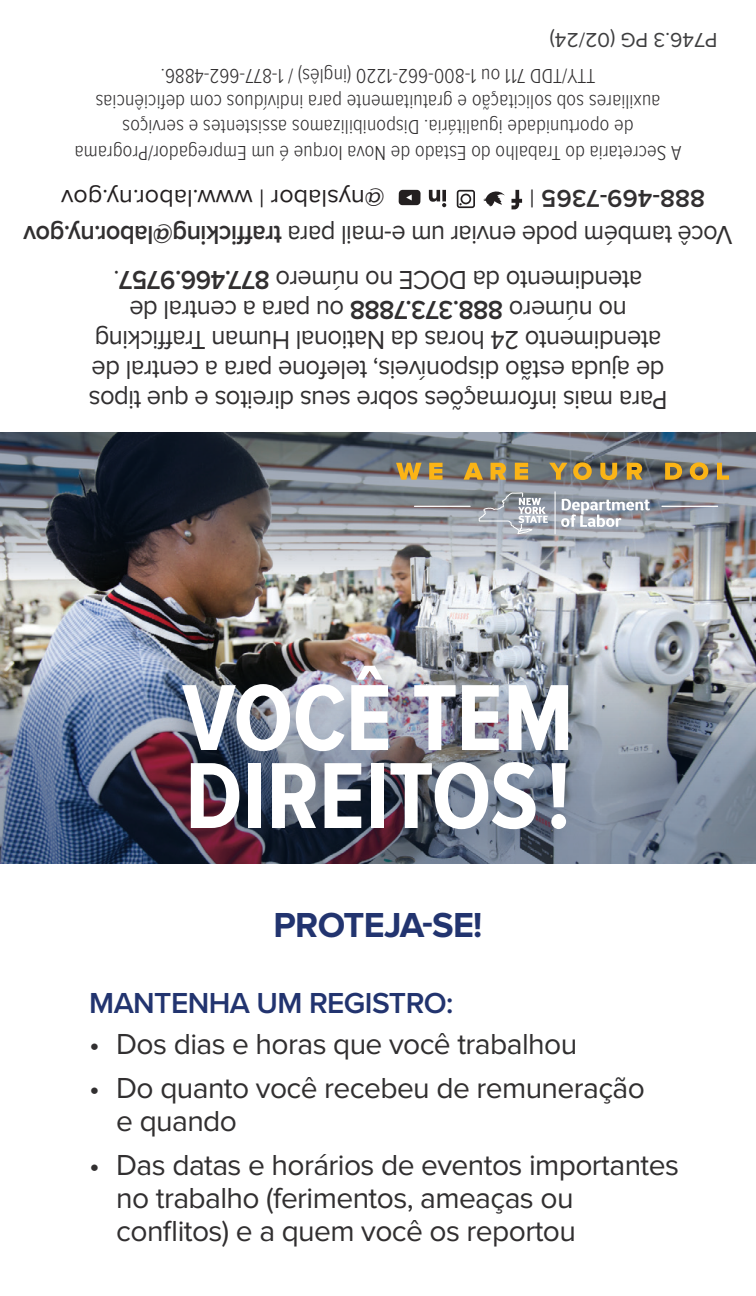
<style>
.page{position:relative;width:756px;height:1296px;background:#fff}
.page>*{position:absolute;margin:0;border:0;box-sizing:border-box;transform-origin:0 0}
.t1{font:700 97.2px/78px "Proxima Nova Cond";letter-spacing:-.005em;color:#fff}
.t2{font:700 36px "Proxima Nova";letter-spacing:-.02em;color:#22346f}
.t3{font:30px/33px "Proxima Nova";letter-spacing:-.02em;color:#312f30}
.t4{font:600 30px "Proxima Nova";letter-spacing:-.02em;color:#22346f}
.t5{font:27px/30px "Proxima Nova";letter-spacing:-.02em;color:#312f30;text-align:center;scale:.95 1}
.t6{font:27px "Proxima Nova";letter-spacing:-.02em;color:#312f30;scale:.94 1}
.t7{font:25.2px "Proxima Nova";color:#231f20}
.t8{font:600 25.2px "Proxima Nova";color:#312f30}
.t9{font:300 21px/25.5px "Proxima Nova Cond";color:#312f30;text-align:center}
.t10{font:21px "Proxima Nova";color:#3e3e3f}
.s1{font-weight:400}
.s2{font-weight:600}
</style>
<div class="page">
<img style="left:0;top:587px;width:756px;height:75px">
<img style="left:0;top:432px;width:756px;height:155px">
<img style="left:0;top:662px;width:756px;height:202px">
<div style="left:163px;top:662px;width:414px;height:193px;background:#071e42;opacity:.16"></div>
<svg style="left:661px;top:506px;width:57px;height:1px"></svg>
<svg style="left:414px;top:506px;width:57px;height:1px"></svg>
<svg style="left:396px;top:463px;width:26px;height:17px"></svg>
<svg style="left:429px;top:463px;width:14px;height:17px"></svg>
<svg style="left:464px;top:463px;width:19px;height:17px"></svg>
<svg style="left:491px;top:463px;width:15px;height:17px"></svg>
<svg style="left:515px;top:463px;width:13px;height:17px"></svg>
<svg style="left:549px;top:462px;width:43px;height:18px"></svg>
<svg style="left:600px;top:463px;width:17px;height:17px"></svg>
<svg style="left:627px;top:463px;width:15px;height:17px"></svg>
<svg style="left:665px;top:463px;width:17px;height:17px"></svg>
<svg style="left:690px;top:462px;width:18px;height:18px"></svg>
<svg style="left:717px;top:463px;width:12px;height:17px"></svg>
<svg style="left:562px;top:499px;width:88px;height:28px"></svg>
<svg style="left:555px;top:491px;width:1px;height:43px"></svg>
<svg style="left:479px;top:492px;width:69px;height:42px;background:#a5aab1"></svg>
<svg style="left:512px;top:190px;width:10px;height:19px"></svg>
<svg style="left:483px;top:191px;width:22px;height:15px"></svg>
<svg style="left:457px;top:190px;width:18px;height:18px"></svg>
<svg style="left:399px;top:190px;width:22px;height:15px"></svg>
<svg style="left:429px;top:190px;width:17px;height:17px"></svg>
<p class="t10" style="left:717px;top:52px;width:169px;rotate:-180deg">P746.3 PG (02/24)</p>
<p class="t9" style="left:681px;top:165px;width:608px;rotate:-180deg">A Secretaria do Trabalho do Estado de Nova Iorque é um Empregador/Programa de oportunidade igualitária. Disponibilizamos assistentes e serviços<br>auxiliares sob solicitação e gratuitamente para indivíduos com deficiências TTY/TDD 711 ou 1-800-662-1220 (inglês) / 1-877-662-4886.</p>
<p class="t7" style="left:385px;top:213px;width:325px;rotate:-180deg">@nyslabor | www.labor.ny.gov</p>
<p class="t8" style="left:705px;top:217px;width:177px;rotate:-180deg">888-469-7365 <span class="s1">|</span></p>
<p class="t6" style="left:733px;top:251px;width:756px;rotate:-180deg">Você também pode enviar um e-mail para <span class="s2">trafficking@labor.ny.gov</span></p>
<p class="t5" style="left:667px;top:414px;width:611px;rotate:-180deg">Para mais informações sobre seus direitos e que tipos de ajuda estão disponíveis, telefone para a central de atendimento 24 horas da National Human Trafficking no número <span class="s2">888.373.7888</span> ou para a central de atendimento da DOCE no número <span class="s2">877.466.9757</span>.</p>
<h1 class="t1" style="left:182px;top:682px;width:393px">VOCÊ TEM<br>DIREITOS!</h1>
<h2 class="t2" style="left:274px;top:904px;width:210px">PROTEJA-SE!</h2>
<h3 class="t4" style="left:89px;top:980px;width:366px">MANTENHA UM REGISTRO:</h3>
<h3 class="t3" style="left:89px;top:1028px;width:489px">• Dos dias e horas que você trabalhou</h3>
<h3 class="t3" style="left:116px;top:1072px;width:530px;text-indent:-27px">• Do quanto você recebeu de remuneração e quando</h3>
<h3 class="t3" style="left:116px;top:1149px;width:564px;text-indent:-27px">• Das datas e horários de eventos importantes no trabalho (ferimentos, ameaças ou conflitos) e a quem você os reportou</h3>
</div>
